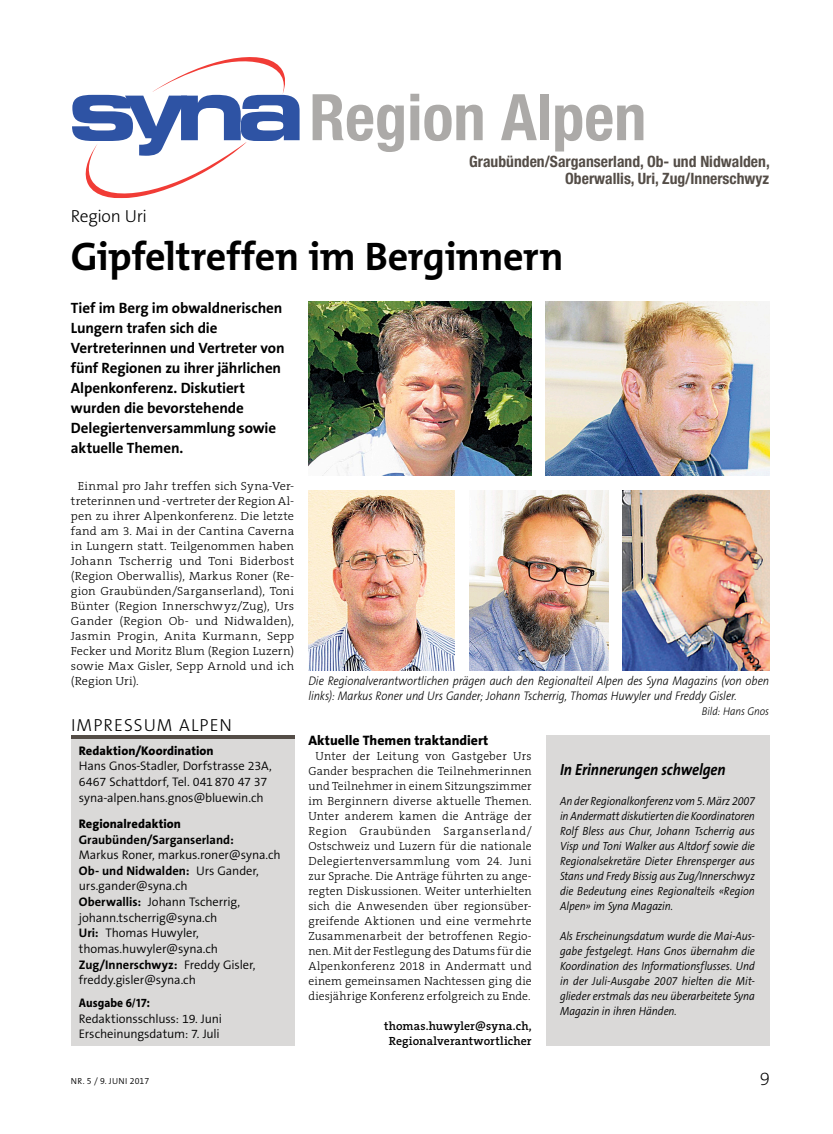
<style>
.page{position:relative;width:833px;height:1134px;background:#fff}
.page>*{position:absolute;margin:0;border:0;box-sizing:border-box;transform-origin:0 0}
.t1{font:700 condensed 64.38px "Helvetica Neue LT Std";color:#acaaa8}
._01_Titel{font:700 40px "The Mix B W7";letter-spacing:-.01em;color:#000}
.t2{font:200 18.75px "The Sans B W2";color:#000}
._00_Oberzeile{font:300 17.5px "The Sans B W3";letter-spacing:.055em;color:#000}
._00_Oberzeile-2{font:300 17.5px "The Sans B W3";letter-spacing:-.02em;color:#000}
._07_Box_Titel{font:italic 700 16.25px "The Sans B W7";letter-spacing:-.005em;color:#000;scale:.9 1}
.t3{font:700 condensed 15.62px/17px "Helvetica Neue";color:#544d47;text-align:right}
._02_Lead{font:700 15px/20px "The Sans B W7";letter-spacing:-.005em;color:#000}
._04_Zwischentitel{font:800 13.75px "The Sans B W8";color:#000}
._10_Impressum_region{font:300 12.5px/15.6px "The Sans B W4";letter-spacing:-.01em;color:#000}
._05_Legende{font:italic 300 12.5px/15px "The Sans B W3";letter-spacing:-.01em;color:#000;scale:.9 1}
._10_Impressum_region-2{font:700 12.5px "The Sans B W7";color:#000}
._10_Impressum_region-3{font:800 12.5px "The Sans B W8";letter-spacing:.005em;color:#000}
._10_Impressum_region-4{font:700 12.5px "Myriad Pro";letter-spacing:.005em;color:#000;scale:.9 1}
._03_Grundschrift{font:300 11.88px/15px "The Serif B W3";letter-spacing:.015em;color:#000;text-align:center}
._07_Box_Grundschrift{font:italic 300 11.88px/15px "The Sans B W4";letter-spacing:-.005em;color:#000;text-align:justify;scale:.9 1}
._03_Grundschrift-2{font:300 11.88px/15px "The Serif B W3";letter-spacing:.015em;color:#000;text-align:justify;scale:1.04 1}
._03_Autor-Funktion{font:600 11.88px/15px "The Serif B W6";letter-spacing:.005em;color:#000;text-align:center}
._05_Legende-2{font:italic 300 11.25px "The Sans B W3";letter-spacing:-.005em;color:#000;scale:.9 1}
.t4{font:300 8.75px "The Sans B W4";letter-spacing:.04em;color:#000}
.s1{font-family:"The Sans B W7";font-weight:700}
.s2{font-family:"The Sans B W4";font-weight:300}
</style>
<div class="page">
<svg style="left:72px;top:57px;width:228px;height:141px"></svg>
<div style="left:546px;top:735px;width:223px;height:310px;background:#dad9d8"></div>
<div style="left:71px;top:735px;width:223px;height:310px;background:#dad9d8"></div>
<hr style="left:71px;top:735px;width:223px;height:3px;background:#544d47">
<img style="left:308px;top:302px;width:223px;height:173px">
<img style="left:546px;top:302px;width:223px;height:173px">
<img style="left:308px;top:490px;width:147px;height:180px">
<img style="left:469px;top:490px;width:139px;height:180px">
<img style="left:622px;top:490px;width:147px;height:180px">
<h1 class="t1" style="left:309px;top:78px;width:338px">Region Alpen</h1>
<h3 class="t3" style="left:469px;top:153px;width:302px">Graubünden/Sarganserland, Ob- und Nidwalden,<br>Oberwallis, Uri, Zug/Innerschwyz</h3>
<p class="_00_Oberzeile-2" style="left:71px;top:205px;width:78px">Region Uri</p>
<p class="_01_Titel" style="left:71px;top:231px;width:494px">Gipfeltreffen im Berginnern</p>
<p class="_02_Lead" style="left:71px;top:298px;width:215px">Tief im Berg im obwaldnerischen<br>Lungern trafen sich die<br>Vertreterinnen und Vertreter von fünf Regionen zu ihrer jährlichen<br>Alpenkonferenz. Diskutiert wurden die bevorstehende<br>Delegiertenversammlung sowie aktuelle Themen.</p>
<p class="_03_Grundschrift-2" style="left:71px;top:479px;width:216px;text-indent:7px">Einmal pro Jahr treffen sich Syna-Ver&shy;treterinnen und -vertreter der Region Al&shy;pen zu ihrer Alpenkonferenz. Die letzte fand am 3. Mai in der Cantina Caverna in Lungern statt. Teilgenommen haben Johann Tscherrig und Toni Biderbost (Region Oberwallis), Markus Roner (Re&shy;gion Graubünden/Sarganserland), Toni Bünter (Region Innerschwyz/Zug), Urs Gander (Region Ob- und Nidwalden), Jasmin Progin, Anita Kurmann, Sepp Fecker und Moritz Blum (Region Luzern) sowie Max Gisler, Sepp Arnold und ich (Region Uri).</p>
<p class="_05_Legende" style="left:308px;top:674px;width:513px">Die Regionalverantwortlichen prägen auch den Regionalteil Alpen des Syna Magazins (von oben links): Markus Roner und Urs Gander; Johann Tscherrig, Thomas Huwyler und Freddy Gisler.</p>
<p class="_05_Legende-2" style="left:702px;top:705px;width:76px">Bild: Hans Gnos</p>
<p class="_00_Oberzeile" style="left:71px;top:714px;width:162px">IMPRESSUM ALPEN</p>
<p class="_10_Impressum_region-3" style="left:79px;top:742px;width:136px">Redaktion/Koordination</p>
<p class="_10_Impressum_region" style="left:79px;top:758px;width:194px">Hans Gnos-Stadler, Dorfstrasse 23A,</p>
<p class="_10_Impressum_region" style="left:79px;top:774px;width:190px">6467 Schattdorf, Tel. 041870 47 37</p>
<p class="_10_Impressum_region" style="left:79px;top:790px;width:186px">syna-alpen.hans.gnos@bluewin.ch</p>
<p class="_10_Impressum_region-3" style="left:79px;top:816px;width:104px">Regionalredaktion</p>
<p class="_10_Impressum_region-2" style="left:79px;top:831px;width:156px">Graubünden/Sarganserland:</p>
<p class="_10_Impressum_region" style="left:79px;top:847px;width:203px">Markus Roner, markus.roner@syna.ch</p>
<p class="_10_Impressum_region" style="left:79px;top:863px;width:181px"><span class="s1">Ob- und Nidwalden:</span> Urs Gander, urs.gander@syna.ch</p>
<p class="_10_Impressum_region" style="left:79px;top:894px;width:163px"><span class="s1">Oberwallis:</span> Johann Tscherrig, johann.tscherrig@syna.ch</p>
<p class="_10_Impressum_region" style="left:79px;top:925px;width:141px"><span class="s1">Uri:</span> Thomas Huwyler, thomas.huwyler@syna.ch</p>
<p class="_10_Impressum_region-2" style="left:79px;top:956px;width:178px">Zug/Innerschwyz: <span class="s2">Freddy Gisler,</span></p>
<p class="_10_Impressum_region" style="left:79px;top:972px;width:118px">freddy.gisler@syna.ch</p>
<p class="_10_Impressum_region-4" style="left:79px;top:994px;width:80px">Ausgabe 6/17:</p>
<p class="_10_Impressum_region" style="left:79px;top:1010px;width:145px">Redaktionsschluss: 19. Juni</p>
<p class="_10_Impressum_region" style="left:79px;top:1026px;width:142px">Erscheinungsdatum: 7. Juli</p>
<p class="t4" style="left:71px;top:1075px;width:80px">NR. 5 / 9. JUNI 2017</p>
<p class="_04_Zwischentitel" style="left:308px;top:732px;width:182px">Aktuelle Themen traktandiert</p>
<p class="_03_Grundschrift" style="left:308px;top:749px;width:225px">Unter der Leitung von Gastgeber Urs Gander besprachen die Teilnehmerinnen und Teilnehmer in einem Sitzungszimmer im Berginnern diverse aktuelle Themen.<br>Unter anderem kamen die Anträge der Region Graubünden Sarganserland/ Ostschweiz und Luzern für die nationale Delegiertenversammlung vom 24. Juni zur Sprache. Die Anträge führten zu ange&shy;regten Diskussionen. Weiter unterhielten sich die Anwesenden über regionsüber&shy;greifende Aktionen und eine vermehrte Zusammenarbeit der betroffenen Regio&shy;nen. Mit der Festlegung des Datums für die Alpenkonferenz 2018 in Andermatt und einem gemeinsamen Nachtessen ging die diesjährige Konferenz erfolgreich zu Ende.</p>
<p class="_03_Autor-Funktion" style="left:384px;top:1019px;width:149px">thomas.huwyler@syna.ch,<br>Regionalverantwortlicher</p>
<p class="_07_Box_Titel" style="left:560px;top:759px;width:186px">In Erinnerungen schwelgen</p>
<p class="_07_Box_Grundschrift" style="left:560px;top:794px;width:218px">An der Regionalkonferenz vom 5. März 2007 in Andermatt diskutierten die Koordinatoren Rolf Bless aus Chur, Johann Tscherrig aus Visp und Toni Walker aus Altdorf sowie die Regionalsekretäre Dieter Ehrensperger aus Stans und Fredy Bissig aus Zug/Innerschwyz die Bedeutung eines Regionalteils «Region Alpen» im Syna Magazin.</p>
<p class="_07_Box_Grundschrift" style="left:560px;top:929px;width:218px">Als Erscheinungsdatum wurde die Mai-Aus&shy;gabe festgelegt. Hans Gnos übernahm die Koordination des Informationsflusses. Und in der Juli-Ausgabe 2007 hielten die Mit&shy;glieder erstmals das neu überarbeitete Syna Magazin in ihren Händen.</p>
<p class="t2" style="left:759px;top:1066px;width:12px">9</p>
</div>
